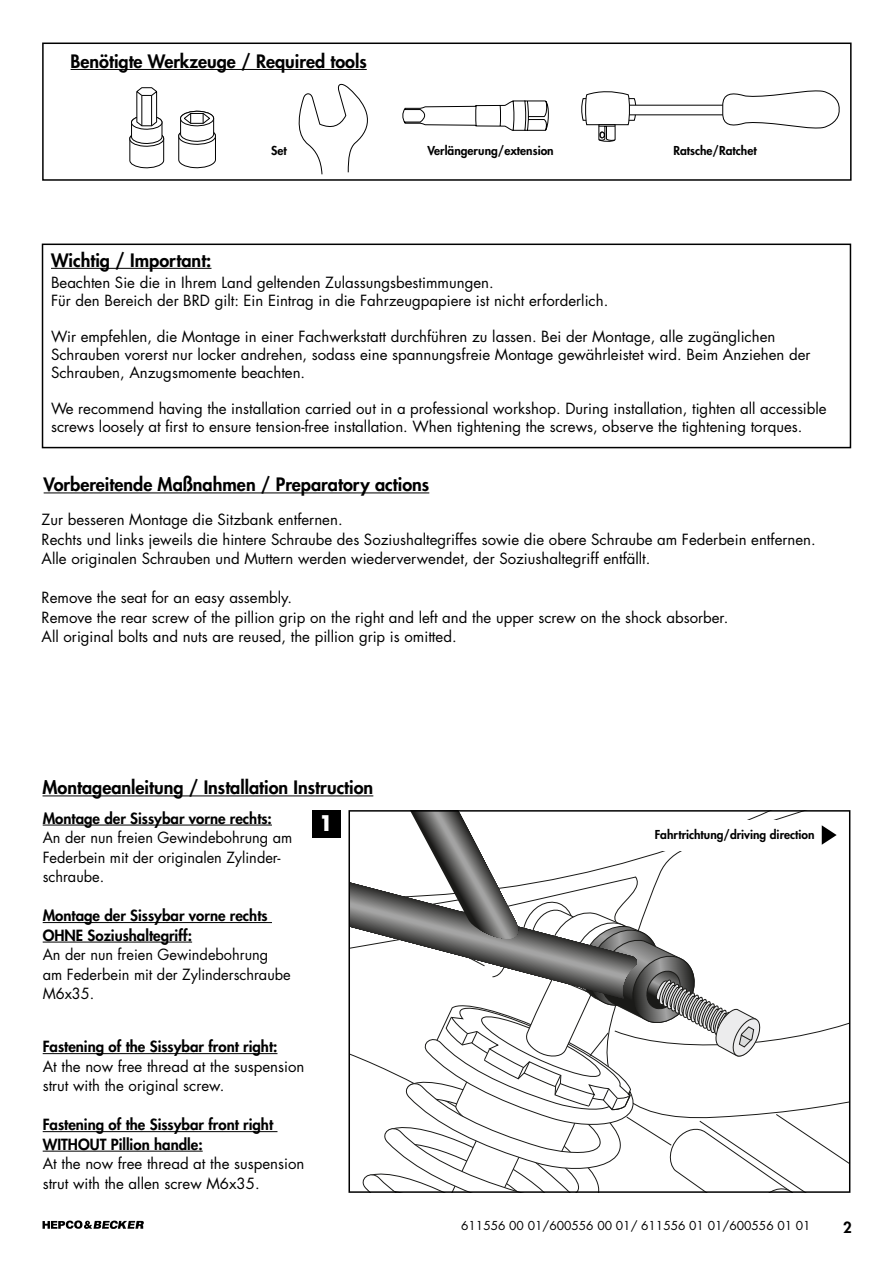
<style>
.page{position:relative;width:893px;height:1263px;background:#fff}
.page>*{position:absolute;margin:0;border:0;box-sizing:border-box;transform-origin:0 0}
.t1{font:700 21px "Futura Std";color:#fff}
.t2{font:800 18px "Futura Std";color:#000}
.t3{font:15px/19.5px "Futura Std";color:#000}
.t4{font:800 15px/19.5px "Futura Std";color:#000}
.t5{font:800 12px "Futura Std";color:#000}
.t6{font:12px "Futura Std";color:#000}
</style>
<div class="page">
<svg style="left:43px;top:1220px;width:101px;height:9px"></svg>
<div style="left:42px;top:43px;width:810px;height:138px;border:2px solid #000"></div>
<div style="left:42px;top:244px;width:809px;height:204px;border:2px solid #000"></div>
<svg style="left:298px;top:83px;width:542px;height:92px"></svg>
<svg style="left:178px;top:110px;width:38px;height:59px"></svg>
<svg style="left:129px;top:87px;width:36px;height:82px"></svg>
<hr style="left:71px;top:69px;width:296px;height:1px;background:#000">
<hr style="left:51px;top:268px;width:160px;height:1px;background:#000">
<hr style="left:44px;top:492px;width:385px;height:1px;background:#000">
<div style="left:312px;top:810px;width:29px;height:28px;background:#000"></div>
<hr style="left:43px;top:825px;width:229px;height:1px;background:#000">
<hr style="left:43px;top:922px;width:229px;height:1px;background:#000">
<hr style="left:43px;top:942px;width:149px;height:1px;background:#000">
<hr style="left:43px;top:1053px;width:234px;height:1px;background:#000">
<hr style="left:43px;top:1131px;width:234px;height:1px;background:#000">
<hr style="left:43px;top:1151px;width:160px;height:1px;background:#000">
<svg style="left:349px;top:811px;width:501px;height:381px"></svg>
<hr style="left:43px;top:795px;width:330px;height:1px;background:#000">
<p class="t2" style="left:71px;top:50px;width:298px">Benötigte Werkzeuge / Required tools</p>
<p class="t5" style="left:271px;top:143px;width:17px">Set</p>
<p class="t5" style="left:428px;top:143px;width:128px">Verlängerung/extension</p>
<p class="t5" style="left:673px;top:143px;width:85px">Ratsche/Ratchet</p>
<p class="t2" style="left:51px;top:248px;width:162px">Wichtig / Important:</p>
<p class="t3" style="left:51px;top:274px;width:559px;line-height:18px">Beachten Sie die in Ihrem Land geltenden Zulassungsbestimmungen.<br>Für den Bereich der BRD gilt: Ein Eintrag in die Fahrzeugpapiere ist nicht erforderlich.</p>
<p class="t3" style="left:51px;top:328px;width:761px;line-height:18px">Wir empfehlen, die Montage in einer Fachwerkstatt durchführen zu lassen. Bei der Montage, alle zugänglichen<br>Schrauben vorerst nur locker andrehen, sodass eine spannungsfreie Montage gewährleistet wird. Beim Anziehen der<br>Schrauben, Anzugsmomente beachten.</p>
<p class="t3" style="left:51px;top:400px;width:777px;line-height:18px">We recommend having the installation carried out in a professional workshop. During installation, tighten all accessible screws loosely at first to ensure tension-free installation. When tightening the screws, observe the tightening torques.</p>
<p class="t2" style="left:44px;top:473px;width:387px">Vorbereitende Maßnahmen / Preparatory actions</p>
<p class="t3" style="left:42px;top:510px;width:776px">Zur besseren Montage die Sitzbank entfernen.<br>Rechts und links jeweils die hintere Schraube des Soziushaltegriffes sowie die obere Schraube am Federbein entfernen.<br>Alle originalen Schrauben und Muttern werden wiederverwendet, der Soziushaltegriff entfällt.</p>
<p class="t3" style="left:42px;top:588px;width:688px">Remove the seat for an easy assembly.<br>Remove the rear screw of the pillion grip on the right and left and the upper screw on the shock absorber.<br>All original bolts and nuts are reused, the pillion grip is omitted.</p>
<p class="t2" style="left:43px;top:776px;width:332px">Montageanleitung / Installation Instruction</p>
<p class="t4" style="left:43px;top:808px;width:231px">Montage der Sissybar vorne rechts:</p>
<p class="t3" style="left:43px;top:828px;width:251px">An der nun freien Gewindebohrung am<br>Federbein mit der originalen Zylinder&shy;schraube.</p>
<p class="t4" style="left:43px;top:906px;width:226px">Montage der Sissybar vorne rechts<br>OHNE Soziushaltegriff:</p>
<p class="t3" style="left:43px;top:945px;width:250px">An der nun freien Gewindebohrung am Federbein mit der Zylinderschraube<br>M6x35.</p>
<p class="t4" style="left:43px;top:1037px;width:236px">Fastening of the Sissybar front right:</p>
<p class="t3" style="left:43px;top:1056px;width:263px">At the now free thread at the suspension strut with the original screw.</p>
<p class="t4" style="left:43px;top:1115px;width:232px">Fastening of the Sissybar front right<br>WITHOUT Pillion handle:</p>
<p class="t3" style="left:43px;top:1154px;width:263px">At the now free thread at the suspension strut with the allen screw M6x35.</p>
<h1 class="t1" style="left:319px;top:809px;width:16px">1</h1>
<p class="t5" style="left:655px;top:827px;width:161px">Fahrtrichtung/driving direction</p>
<p class="t6" style="left:461px;top:1218px;width:351px">611556 00 01/600556 00 01/ 611556 01 01/600556 01 01</p>
<p class="t4" style="left:843px;top:1217px;width:10px">2</p>
</div>
